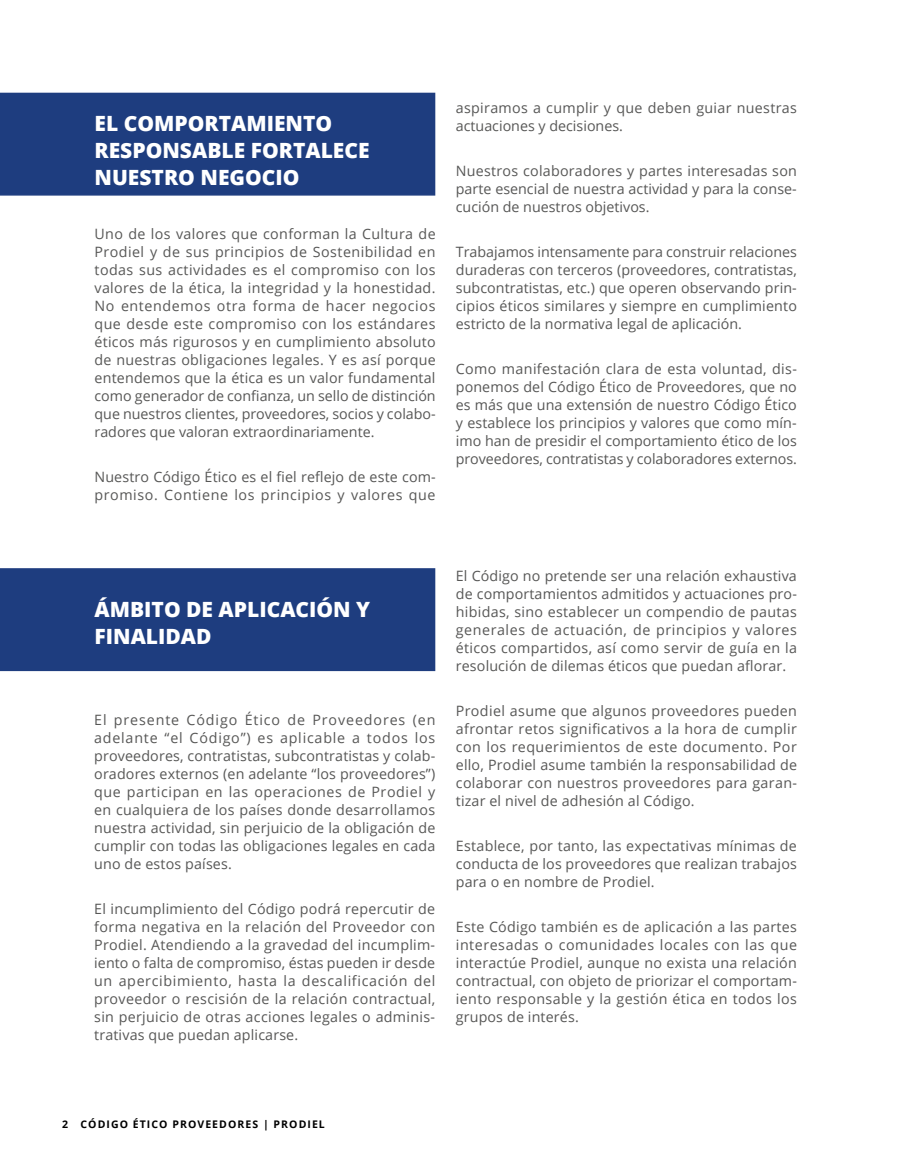
<style>
.page{position:relative;width:905px;height:1175px;background:#fff}
.page>*{position:absolute;margin:0;border:0;box-sizing:border-box;transform-origin:0 0}
.t1{font:800 21px/27px "Open Sans";color:#fff}
.t2{font:14.25px/18px "Open Sans";letter-spacing:.01em;color:#575756;text-align:justify}
.t3{font:14.25px/18px "Open Sans";letter-spacing:.04em;color:#575756}
.t4{font:700 10.5px "Open Sans";letter-spacing:.1em;color:#000}
</style>
<div class="page">
<div style="left:0;top:93px;width:435px;height:103px;background:#1e3d7f"></div>
<div style="left:0;top:568px;width:435px;height:103px;background:#1e3d7f"></div>
<h1 class="t1" style="left:94px;top:108px;width:276px">EL COMPORTAMIENTO<br>RESPONSABLE FORTALECE<br>NUESTRO NEGOCIO</h1>
<p class="t2" style="left:94px;top:224px;width:343px">Uno de los valores que conforman la Cultura de Prodiel y de sus principios de Sostenibilidad en todas sus actividades es el compromiso con los valores de la ética, la integridad y la honestidad.<br>No entendemos otra forma de hacer negocios que desde este compromiso con los estándares éticos más rigurosos y en cumplimiento absoluto de nuestras obligaciones legales. Y es así porque entendemos que la ética es un valor fundamental como generador de confianza, un sello de distinción que nuestros clientes, proveedores, socios y colabo&shy;radores que valoran extraordinariamente.</p>
<p class="t3" style="left:94px;top:467px;width:343px">Nuestro Código Ético es el fiel reflejo de este com&shy;promiso. Contiene los principios y valores que</p>
<p class="t2" style="left:456px;top:98px;width:342px">aspiramos a cumplir y que deben guiar nuestras actuaciones y decisiones.</p>
<p class="t2" style="left:456px;top:161px;width:342px">Nuestros colaboradores y partes interesadas son parte esencial de nuestra actividad y para la conse&shy;cución de nuestros objetivos.</p>
<p class="t2" style="left:456px;top:242px;width:343px">Trabajamos intensamente para construir relaciones duraderas con terceros (proveedores, contratistas, subcontratistas, etc.) que operen observando prin&shy;cipios éticos similares y siempre en cumplimiento estricto de la normativa legal de aplicación.</p>
<p class="t2" style="left:456px;top:359px;width:343px">Como manifestación clara de esta voluntad, dis&shy;ponemos del Código Ético de Proveedores, que no es más que una extensión de nuestro Código Ético y establece los principios y valores que como mín&shy;imo han de presidir el comportamiento ético de los proveedores, contratistas y colaboradores externos.</p>
<h1 class="t1" style="left:94px;top:594px;width:277px">ÁMBITO DE APLICACIÓN Y<br>FINALIDAD</h1>
<p class="t2" style="left:94px;top:710px;width:342px">El presente Código Ético de Proveedores (en adelante “el Código”) es aplicable a todos los proveedores, contratistas, subcontratistas y colab&shy;oradores externos (en adelante “los proveedores”) que participan en las operaciones de Prodiel y en cualquiera de los países donde desarrollamos nuestra actividad, sin perjuicio de la obligación de cumplir con todas las obligaciones legales en cada uno de estos países.</p>
<p class="t2" style="left:94px;top:899px;width:342px">El incumplimiento del Código podrá repercutir de forma negativa en la relación del Proveedor con Prodiel. Atendiendo a la gravedad del incumplim&shy;iento o falta de compromiso, éstas pueden ir desde un apercibimiento, hasta la descalificación del proveedor o rescisión de la relación contractual, sin perjuicio de otras acciones legales o adminis&shy;trativas que puedan aplicarse.</p>
<p class="t2" style="left:456px;top:566px;width:342px">El Código no pretende ser una relación exhaustiva de comportamientos admitidos y actuaciones pro&shy;hibidas, sino establecer un compendio de pautas generales de actuación, de principios y valores éticos compartidos, así como servir de guía en la resolución de dilemas éticos que puedan aflorar.</p>
<p class="t2" style="left:456px;top:701px;width:343px">Prodiel asume que algunos proveedores pueden afrontar retos significativos a la hora de cumplir con los requerimientos de este documento. Por ello, Prodiel asume también la responsabilidad de colaborar con nuestros proveedores para garan&shy;tizar el nivel de adhesión al Código.</p>
<p class="t2" style="left:456px;top:836px;width:342px">Establece, por tanto, las expectativas mínimas de conducta de los proveedores que realizan trabajos para o en nombre de Prodiel.</p>
<p class="t2" style="left:456px;top:917px;width:343px">Este Código también es de aplicación a las partes interesadas o comunidades locales con las que interactúe Prodiel, aunque no exista una relación contractual, con objeto de priorizar el comportam&shy;iento responsable y la gestión ética en todos los grupos de interés.</p>
<p class="t4" style="left:62px;top:1116px;width:264px">2 CÓDIGO ÉTICO PROVEEDORES | PRODIEL</p>
</div>
